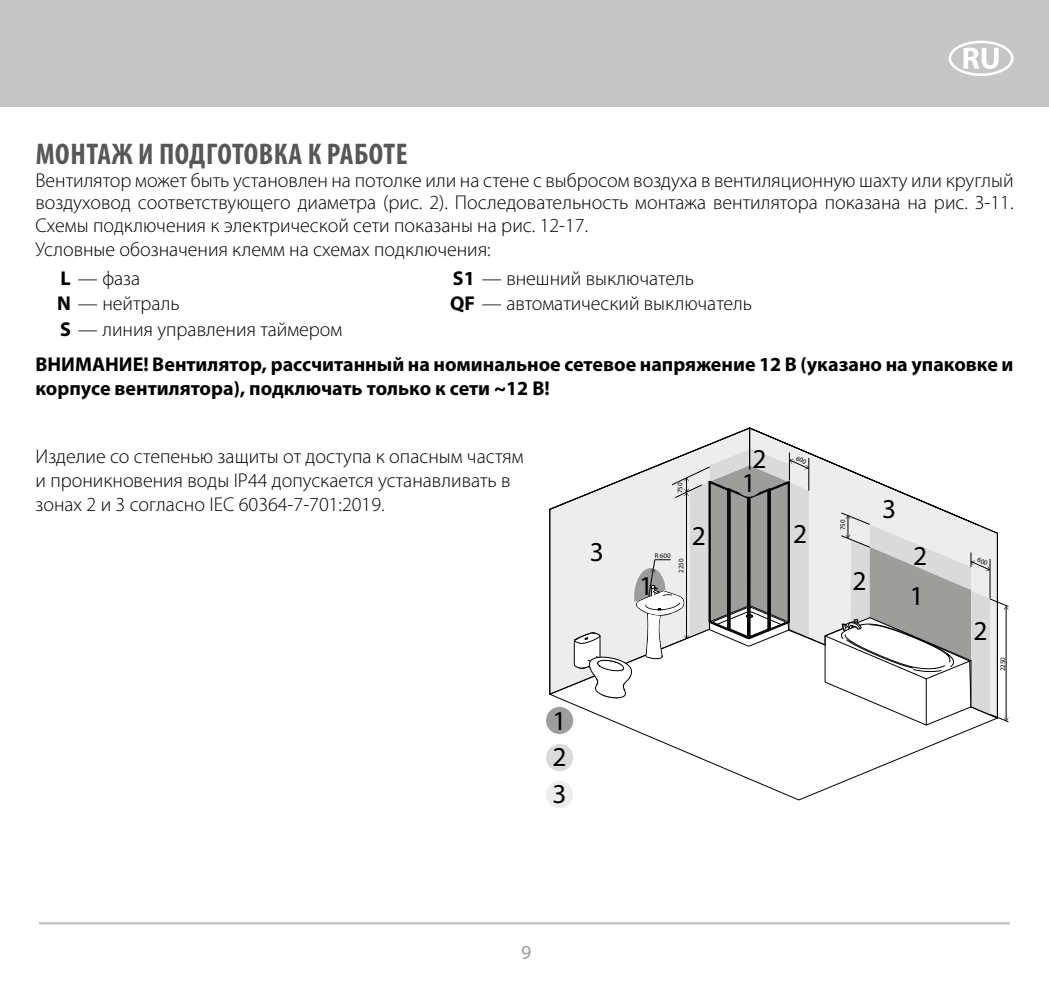
<style>
.page{position:relative;width:1049px;height:993px;background:#fff}
.page>*{position:absolute;margin:0;border:0;box-sizing:border-box;transform-origin:0 0}
.t1{font:700 condensed 30px "Myriad Pro";letter-spacing:.02em;color:#575756}
.t2{font:27.25px/36.5px "Myriad Pro";color:#000;text-align:justify}
.t3{font:300 20px/23px "Myriad Pro";color:#000}
.t4{font:700 20px/35.2px "Myriad Pro";color:#000}
.t5{font:20px "Myriad Pro";color:#9d9d9c}
.t6{font:7px "Myriad Pro";color:#000}
.s1{font-weight:700}
.s2{font-weight:300}
</style>
<div class="page">
<div style="left:0;top:0;width:1049px;height:106px;background:#c6c6c6"></div>
<svg style="left:948px;top:41px;width:65px;height:35px"></svg>
<hr style="left:39px;top:921px;width:971px;height:3px;background:#c6c6c6">
<svg style="left:809px;top:452px;width:140px;height:193px"></svg>
<svg style="left:549px;top:698px;width:433px;height:102px"></svg>
<div style="left:546px;top:706px;width:27px;height:27px;background:#9d9d9c;border-radius:50%"></div>
<div style="left:546px;top:743px;width:27px;height:27px;background:#dadada;border-radius:50%"></div>
<div style="left:546px;top:780px;width:27px;height:27px;background:#ededed;border-radius:50%"></div>
<div style="left:876px;top:495px;width:27px;height:27px;background:#ededed;border-radius:50%"></div>
<svg style="left:549px;top:427px;width:260px;height:271px"></svg>
<svg style="left:824px;top:512px;width:185px;height:213px"></svg>
<h1 class="t1" style="left:36px;top:135px;width:373px">МОНТАЖ И ПОДГОТОВКА К РАБОТЕ</h1>
<p class="t3" style="left:35px;top:169px;width:980px">Вентилятор может быть установлен на потолке или на стене с выбросом воздуха в вентиляционную шахту или круглый воздуховод соответствующего диаметра (рис. 2). Последовательность монтажа вентилятора показана на рис. 3-11.<br>Схемы подключения к электрической сети показаны на рис. 12-17.<br>Условные обозначения клемм на схемах подключения:</p>
<p class="t3" style="left:61px;top:266px;width:81px"><span class="s1">L</span> — фаза</p>
<p class="t3" style="left:453px;top:266px;width:243px"><span class="s1">S1</span> — внешний выключатель</p>
<p class="t3" style="left:57px;top:292px;width:124px"><span class="s1">N</span> — нейтраль</p>
<p class="t3" style="left:450px;top:292px;width:304px"><span class="s1">QF</span> — автоматический выключатель</p>
<p class="t4" style="left:35px;top:311px;width:979px;text-indent:25px">S <span class="s2">— линия управления таймером<br></span>ВНИМАНИЕ! Вентилятор, рассчитанный на номинальное сетевое напряжение 12 В (указано на упаковке и</p>
<p class="t4" style="left:35px;top:370px;width:516px">корпусе вентилятора), подключать только к сети ~12 В!</p>
<p class="t3" style="left:35px;top:445px;width:490px">Изделие со степенью защиты от доступа к опасным частям</p>
<h2 class="t2" style="left:753px;top:440px;width:16px">2</h2>
<p class="t3" style="left:35px;top:469px;width:477px;line-height:24px">и проникновения воды IP44 допускается устанавливать в зонах 2 и 3 согласно IEC 60364-7-701:2019.</p>
<h2 class="t2" style="left:742px;top:464px;width:16px">1</h2>
<p class="t6" style="left:676px;top:493px;width:12px;rotate:-90deg">750</p>
<h2 class="t2" style="left:590px;top:533px;width:16px">3</h2>
<p class="t6" style="left:655px;top:550px;width:17px">R 600</p>
<h2 class="t2" style="left:639px;top:566px;width:16px">1</h2>
<p class="t6" style="left:677px;top:573px;width:16px;rotate:-90deg">2250</p>
<h2 class="t2" style="left:692px;top:517px;width:16px">2</h2>
<h2 class="t2" style="left:793px;top:515px;width:16px">2</h2>
<p class="t6" style="left:838px;top:530px;width:12px;rotate:-90deg">750</p>
<h2 class="t2" style="left:852px;top:562px;width:16px">2</h2>
<h2 class="t2" style="left:882px;top:489px;width:16px">3</h2>
<h2 class="t2" style="left:913px;top:537px;width:16px">2</h2>
<h2 class="t2" style="left:910px;top:577px;width:16px">1</h2>
<h2 class="t2" style="left:552px;top:701px;width:16px">1<br>2<br>3</h2>
<h2 class="t2" style="left:973px;top:611px;width:16px">2</h2>
<p class="t6" style="left:998px;top:671px;width:16px;rotate:-90deg">2250</p>
<p class="t5" style="left:521px;top:939px;width:12px">9</p>
</div>
